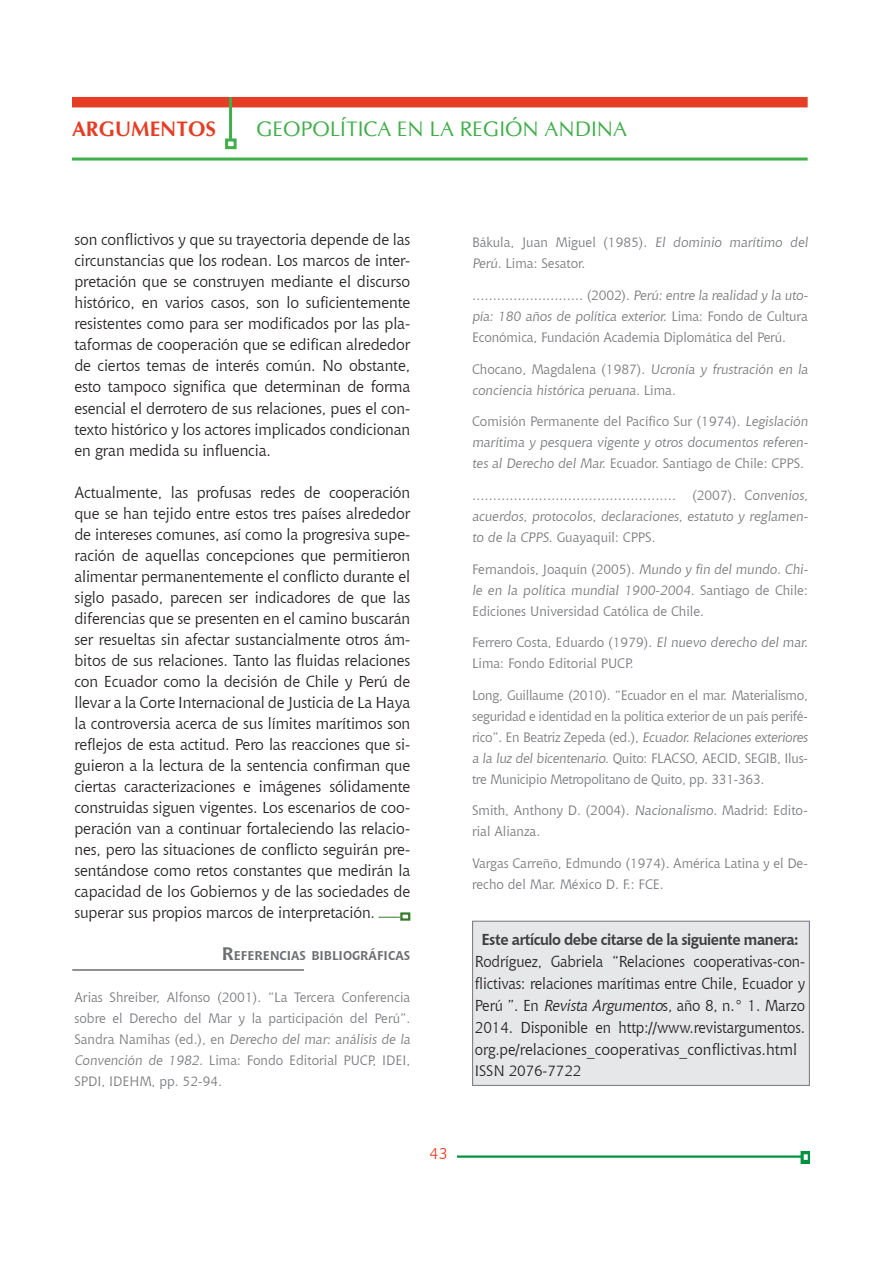
<style>
.page{position:relative;width:893px;height:1263px;background:#fff}
.page>*{position:absolute;margin:0;border:0;box-sizing:border-box;transform-origin:0 0}
.t1{font:21px "CG Omega";color:#40ae49}
.t2{font:700 21px "CG Omega";color:#e53e25}
.Texto_art{font:15.75px/21px "Chianti BT";letter-spacing:-.01em;color:#231f20;text-align:justify}
.Texto_art-2{font:15.75px/22px "Chianti BT";letter-spacing:-.01em;color:#231f20;text-align:justify;scale:.95 1}
.Texto_art-3{font:700 15.75px "Chianti BT";letter-spacing:-.03em;color:#3e3e3f;scale:.95 1}
.t3{font:15.75px "Chianti BT";color:#e53e25}
.Texto_art-4{font:15px "Chianti BT";letter-spacing:-.01em;color:#231f20}
.Referencias_bib{font:13.5px/21px "Chianti BT";color:#76787b}
.Referencias_bib-2{font:13.5px/21px "Chianti BT";letter-spacing:-.02em;color:#76787b}
.REF{font:700 12.6px "Chianti BT";color:#6c6d70}
.s1{font-size:18px}
.s2{font-style:italic}
</style>
<div class="page">
<img style="left:457px;top:1151px;width:353px;height:12px">
<div style="left:72px;top:97px;width:736px;height:10px;background:#e53e25"></div>
<hr style="left:229px;top:97px;width:3px;height:42px;background:#40ae49">
<div style="left:225px;top:138px;width:12px;height:11px;border:3px solid #40ae49"></div>
<hr style="left:72px;top:158px;width:736px;height:3px;background:#40ae49">
<div style="left:472px;top:921px;width:338px;height:165px;background:#e6e7e9;border:1px solid #808285"></div>
<div style="left:400px;top:912px;width:10px;height:9px;border:2px solid #357b2b"></div>
<svg style="left:378px;top:917px;width:22px;height:1px"></svg>
<hr style="left:72px;top:969px;width:232px;height:2px;background:#6c6d70">
<h1 class="t2" style="left:72px;top:116px;width:146px">ARGUMENTOS</h1>
<p class="t1" style="left:257px;top:116px;width:372px">GEOPOLÍTICA EN LA REGIÓN ANDINA</p>
<p class="Texto_art" style="left:74px;top:229px;width:337px">son conflictivos y que su trayectoria depende de las circunstancias que los rodean. Los marcos de inter&shy;pretación que se construyen mediante el discurso histórico, en varios casos, son lo suficientemente resistentes como para ser modificados por las pla&shy;taformas de cooperación que se edifican alrededor de ciertos temas de interés común. No obstante, esto tampoco significa que determinan de forma esencial el derrotero de sus relaciones, pues el con&shy;texto histórico y los actores implicados condicionan en gran medida su influencia.</p>
<p class="Texto_art" style="left:74px;top:481px;width:337px">Actualmente, las profusas redes de cooperación que se han tejido entre estos tres países alrededor de intereses comunes, así como la progresiva supe&shy;ración de aquellas concepciones que permitieron alimentar permanentemente el conflicto durante el siglo pasado, parecen ser indicadores de que las diferencias que se presenten en el camino buscarán ser resueltas sin afectar sustancialmente otros ám&shy;bitos de sus relaciones. Tanto las fluidas relaciones con Ecuador como la decisión de Chile y Perú de llevar a la Corte Internacional de Justicia de La Haya la controversia acerca de sus límites marítimos son reflejos de esta actitud. Pero las reacciones que si&shy;guieron a la lectura de la sentencia confirman que ciertas caracterizaciones e imágenes sólidamente construidas siguen vigentes. Los escenarios de coo&shy;peración van a continuar fortaleciendo las relacio&shy;nes, pero las situaciones de conflicto seguirán pre&shy;sentándose como retos constantes que medirán la capacidad de los Gobiernos y de las sociedades de superar sus propios marcos de interpretación.</p>
<p class="REF" style="left:222px;top:946px;width:190px"><span class="s1">R</span>EFERENCIAS BIBLIOGRÁFICAS</p>
<p class="Referencias_bib" style="left:74px;top:986px;width:340px">Arias Shreiber, Alfonso (2001). “La Tercera Conferencia sobre el Derecho del Mar y la participación del Perú”.<br>S a n d ra N a m i h as (e d . ) , e n Derecho del mar: análisis de la Convención de 1982. Lima: Fondo Editorial PUCP, IDEI, SPDI, IDEHM, pp. 52-94.</p>
<p class="t3" style="left:430px;top:1142px;width:20px">43</p>
<p class="Referencias_bib" style="left:472px;top:232px;width:340px">Bákula, Juan Miguel (1985). El dominio marítimo del<br>Perú. Lima: Sesator.</p>
<p class="Referencias_bib" style="left:472px;top:284px;width:340px">… … … … … … … … … (2 0 0 2 ) . Perú: entre la realidad y la uto&shy;pía: 180 años de política exterior. L i m a : Fo n d o d e C u l t u ra<br>Económica, Fundación Academia Diplomática del Perú.</p>
<p class="Referencias_bib" style="left:472px;top:358px;width:340px">Chocano, Magdalena (1987). Ucronía y frustración en la conciencia histórica peruana. L i m a .</p>
<p class="Referencias_bib" style="left:472px;top:410px;width:340px;text-align:justify">Comisión Permanente del Pacífico Sur (1974). Legislación marítima y pesquera vigente y otros documentos referen&shy;tes al Derecho del Mar. Ecuador. Santiago de Chile: CPPS.</p>
<p class="Referencias_bib" style="left:472px;top:484px;width:340px;text-align:justify">…………………………………………. (2007). Convenios, acuerdos, protocolos, declaraciones, estatuto y reglamen&shy;to de la CPPS. Guayaquil: CPPS.</p>
<p class="Referencias_bib" style="left:472px;top:558px;width:340px">Fernandois, Joaquín (2005). Mundo y fin del mundo. Chi&shy;le en la política mundial 1900-2004. S a nt i ago d e C h i l e :<br>Ediciones Universidad Católica de Chile.</p>
<p class="Referencias_bib" style="left:472px;top:631px;width:339px">Ferrero Costa, Eduardo (1979). El nuevo derecho del mar.<br>Lima: Fondo Editorial PUCP.</p>
<p class="Referencias_bib-2" style="left:472px;top:684px;width:340px">Long, Guillaume (2010). “Ecuador en el mar. Materialismo, seguridad e identidad en la política exterior de un país perifé&shy;ri co ” . E n B e atri z Ze p e d a (e d . ) , Ecuador. Relaciones exteriores a la luz del bicentenario. Quito: FLACSO, AECID, SEGIB, Ilus&shy;tre Municipio Metropolitano de Quito, pp. 331-363.</p>
<p class="Referencias_bib" style="left:472px;top:800px;width:337px">Smith, Anthony D. (2004). Nacionalismo. Madrid: Edito&shy;rial Alianza.</p>
<p class="Referencias_bib" style="left:472px;top:852px;width:337px">Vargas Carreño, Edmundo (1974). América Latina y el De&shy;recho del Mar. México D. F.: FCE.</p>
<p class="Texto_art-3" style="left:481px;top:928px;width:336px">Este artículo debe citarse de la siguiente manera:</p>
<p class="Texto_art-2" style="left:475px;top:950px;width:349px">Rodríguez, Gabriela “Relaciones cooperativas-con&shy;flictivas: relaciones marítimas entre Chile, Ecuador y Perú ”. En <span class="s2">Revista Argumento</span>s, año 8, n.° 1. Marzo 2014. Disponible en http://www.revistargumentos. org.pe/relaciones_cooperativas_conflictivas.html</p>
<p class="Texto_art-4" style="left:475px;top:1061px;width:108px">ISSN 2076-7722</p>
</div>
